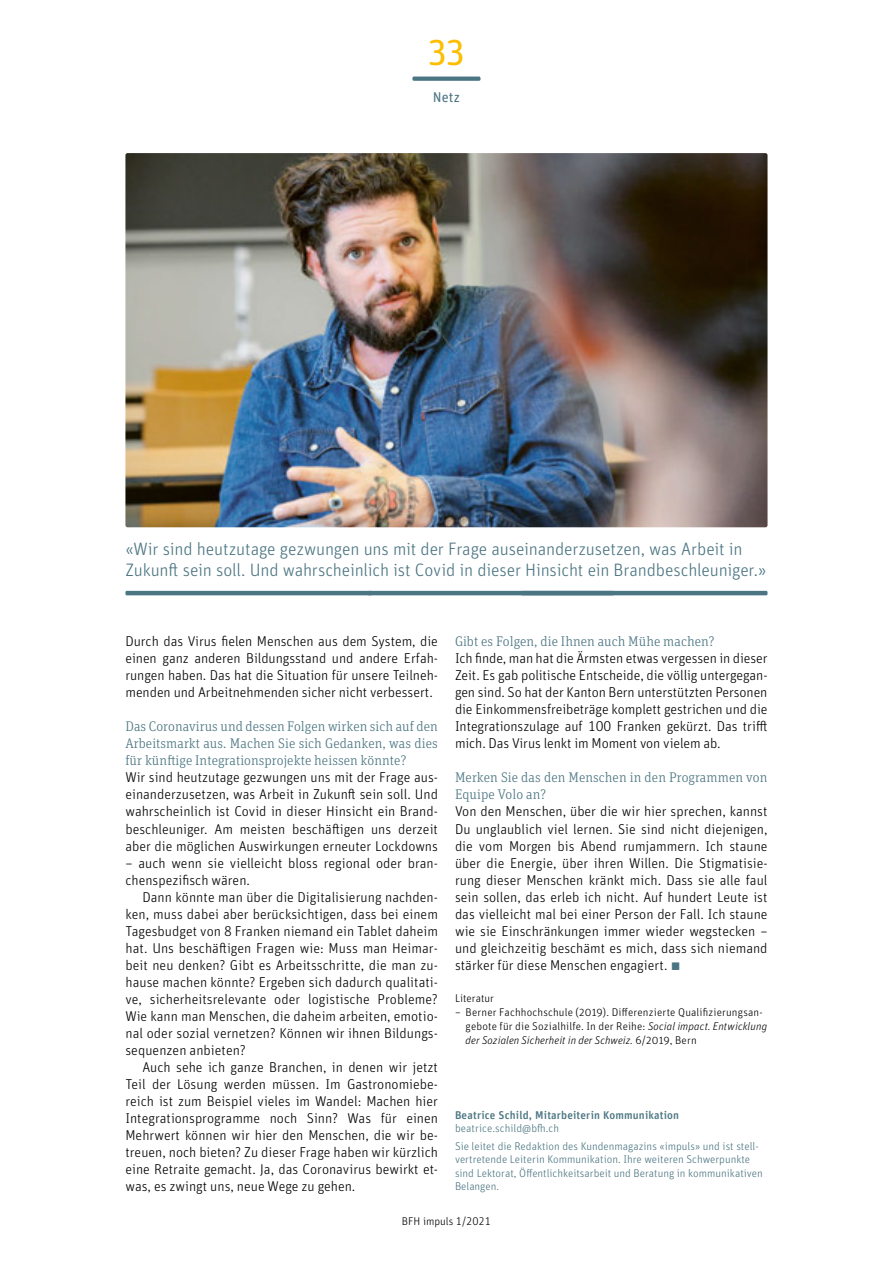
<style>
.page{position:relative;width:893px;height:1263px;background:#fff}
.page>*{position:absolute;margin:0;border:0;box-sizing:border-box;transform-origin:0 0}
.t1{font:36px "Unit Rounded Pro";color:#fbbe00}
.t2{font:300 18px/21.3px "Unit Rounded Pro";letter-spacing:-.01em;color:#4b7582}
.t3{font:300 14.25px/17px "Unit Rounded Pro";color:#000;text-align:justify}
.t4{font:14.25px "Unit Rounded Pro";color:#4b7582}
.t5{font:300 13.95px/17px "Unit Slab Pro";letter-spacing:.005em;color:#4b7582;text-align:justify}
.t6{font:300 11.25px/13.5px "Unit Rounded Pro";color:#4b7582}
.t7{font:300 11.25px/14.2px "Unit Rounded Pro";letter-spacing:.01em;color:#000}
.t8{font:500 11.25px "Unit Rounded Pro";letter-spacing:.015em;color:#4b7582}
.s1{font-size:21px;color:#4b7582}
.s2{font-style:italic}
</style>
<div class="page">
<svg style="left:412px;top:77px;width:68px;height:4px"></svg>
<img style="left:125px;top:153px;width:642px;height:374px">
<hr style="left:125px;top:591px;width:247px;height:4px;background:#4b7582">
<hr style="left:368px;top:591px;width:246px;height:4px;background:#4b7582">
<hr style="left:521px;top:591px;width:246px;height:4px;background:#4b7582">
<h1 class="t1" style="left:428px;top:25px;width:38px">33</h1>
<p class="t4" style="left:433px;top:87px;width:29px">Netz</p>
<p class="t2" style="left:125px;top:538px;width:642px">«Wir sind heutzutage gezwungen uns mit der Frage auseinanderzusetzen, was Arbeit in<br>Zukunft sein soll. Und wahrscheinlich ist Covid in dieser Hinsicht ein Brandbeschleuniger.»</p>
<p class="t3" style="left:125px;top:633px;width:314px">Durch das Virus fielen Menschen aus dem System, die einen ganz anderen Bildungsstand und andere Erfah&shy;rungen haben. Das hat die Situation für unsere Teilneh&shy;menden und Arbeitnehmenden sicher nicht verbessert.</p>
<p class="t5" style="left:125px;top:718px;width:314px">Das Coronavirus und dessen Folgen wirken sich auf den Arbeitsmarkt aus. Machen Sie sich Gedanken, was dies für künftige Integrationsprojekte heissen könnte?</p>
<p class="t3" style="left:125px;top:769px;width:314px">Wir sind heutzutage gezwungen uns mit der Frage aus&shy;einanderzusetzen, was Arbeit in Zukunft sein soll. Und wahrscheinlich ist Covid in dieser Hinsicht ein Brand&shy;beschleuniger. Am meisten beschäftigen uns derzeit aber die möglichen Auswirkungen erneuter Lockdowns</p>
<p class="t3" style="left:125px;top:854px;width:314px">– auch wenn sie vielleicht bloss regional oder bran&shy;chenspezifisch wären.</p>
<p class="t3" style="left:125px;top:888px;width:314px;text-indent:17px">Dann könnte man über die Digitalisierung nachden&shy;ken, muss dabei aber berücksichtigen, dass bei einem Tagesbudget von 8 Franken niemand ein Tablet daheim hat. Uns beschäftigen Fragen wie: Muss man Heimar&shy;beit neu denken? Gibt es Arbeitsschritte, die man zu&shy;hause machen könnte? Ergeben sich dadurch qualitati&shy;ve, sicherheitsrelevante oder logistische Probleme?<br>Wie kann man Menschen, die daheim arbeiten, emotio&shy;nal oder sozial vernetzen? Können wir ihnen Bildungs&shy;sequenzen anbieten?</p>
<p class="t3" style="left:125px;top:1058px;width:314px;text-indent:17px">Auch sehe ich ganze Branchen, in denen wir jetzt Teil der Lösung werden müssen. Im Gastronomiebe&shy;reich ist zum Beispiel vieles im Wandel: Machen hier Integrationsprogramme noch Sinn? Was für einen Mehrwert können wir hier den Menschen, die wir be&shy;treuen, noch bieten? Zu dieser Frage haben wir kürzlich eine Retraite gemacht. Ja, das Coronavirus bewirkt et&shy;was, es zwingt uns, neue Wege zu gehen.</p>
<p class="t5" style="left:455px;top:633px;width:261px">Gibt es Folgen, die Ihnen auch Mühe machen?</p>
<p class="t3" style="left:455px;top:650px;width:314px">Ich finde, man hat die Ärmsten etwas vergessen in dieser Zeit. Es gab politische Entscheide, die völlig untergegan&shy;gen sind. So hat der Kanton Bern unterstützten Personen die Einkommensfreibeträge komplett gestrichen und die Integrationszulage auf 100 Franken gekürzt. Das trifft mich. Das Virus lenkt im Moment von vielem ab.</p>
<p class="t5" style="left:455px;top:769px;width:314px">Merken Sie das den Menschen in den Programmen von<br>Equipe Volo an?</p>
<p class="t3" style="left:455px;top:803px;width:314px">Von den Menschen, über die wir hier sprechen, kannst Du unglaublich viel lernen. Sie sind nicht diejenigen, die vom Morgen bis Abend rumjammern. Ich staune über die Energie, über ihren Willen. Die Stigmatisie&shy;rung dieser Menschen kränkt mich. Dass sie alle faul sein sollen, das erleb ich nicht. Auf hundert Leute ist das vielleicht mal bei einer Person der Fall. Ich staune wie sie Einschränkungen immer wieder wegstecken – und gleichzeitig beschämt es mich, dass sich niemand stärker für diese Menschen engagiert. <span class="s1">▪</span></p>
<p class="t7" style="left:455px;top:990px;width:40px">Literatur</p>
<p class="t7" style="left:466px;top:1004px;width:303px;text-indent:-11px">– Berner Fachhochschule (2019). Differenzierte Qualifizierungsan&shy;gebote für die Sozialhilfe. In der Reihe: <span class="s2">Social impact. Entwicklung der Sozialen Sicherheit in der Schweiz.</span> 6/2019, Bern</p>
<p class="t8" style="left:455px;top:1107px;width:226px">Beatrice Schild, Mitarbeiterin Kommunikation</p>
<p class="t6" style="left:455px;top:1119px;width:305px;line-height:17.7px">beatrice.schild@bfh.ch<br>Sie leitet die Redaktion des Kundenmagazins «impuls» und ist stell-</p>
<p class="t6" style="left:455px;top:1152px;width:309px">vertretende Leiterin Kommunikation. Ihre weiteren Schwerpunkte sind Lektorat, Öffentlichkeitsarbeit und Beratung in kommunikativen<br>Belangen.</p>
<p class="t7" style="left:402px;top:1213px;width:91px">BFH impuls 1/2021</p>
</div>
